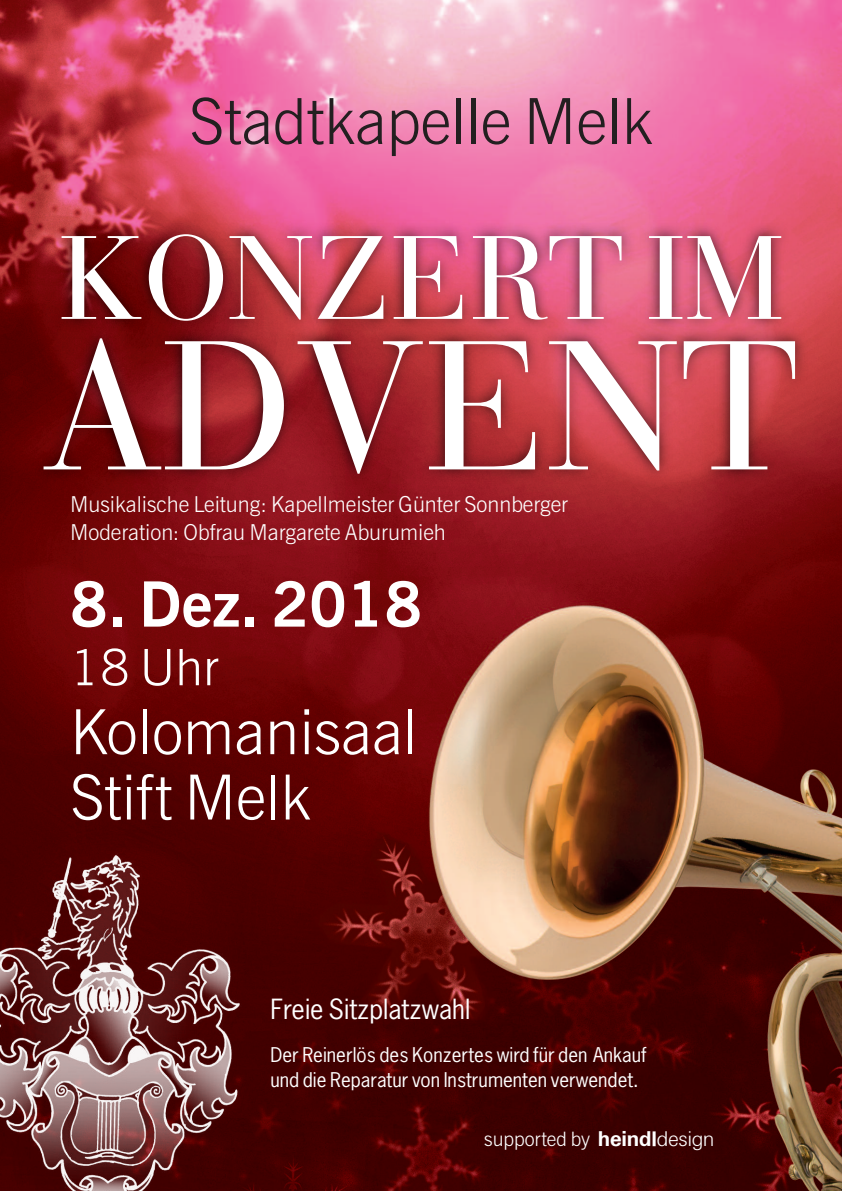
<style>
.page{position:relative;width:842px;height:1191px;background:#fff}
.page>*{position:absolute;margin:0;border:0;box-sizing:border-box;transform-origin:0 0}
.t1{font:181.9px "Bauer Bodoni";color:#fff}
.t2{font:117.5px "Bauer Bodoni";color:#fff}
.t3{font:300 63.5px "News Gothic BT";color:#231f20}
.t4{font:300 62.2px/65.3px "News Gothic BT";color:#fff}
.t5{font:700 62.2px "News Gothic BT";color:#fff}
.t6{font:300 50.2px "News Gothic BT";color:#fff}
.t7{font:26.2px "News Gothic";color:#fff}
.t8{font:300 21.9px/28.5px "News Gothic BT";color:#fff}
.t9{font:300 19.8px "News Gothic BT";color:#fff}
.t10{font:19.1px/24px "News Gothic";color:#fff}
.s1{font-family:"UN11";font-weight:500;font-size:20.9px}
.s2{font-family:"UN11";font-size:20.9px}
</style>
<div class="page">
<img style="left:0;top:0;width:842px;height:1191px">
<img style="left:0;top:206px;width:842px;height:542px">
<img style="left:0;top:842px;width:248px;height:349px">
<h3 class="t3" style="left:189px;top:98px;width:465px">Stadtkapelle Melk</h3>
<h2 class="t2" style="left:59px;top:236px;width:726px">KONZERT IM</h2>
<h1 class="t1" style="left:42px;top:341px;width:760px">ADVENT</h1>
<p class="t8" style="left:70px;top:491px;width:499px">Musikalische Leitung: Kapellmeister Günter Sonnberger<br>Moderation: Obfrau Margarete Aburumieh</p>
<h3 class="t5" style="left:70px;top:581px;width:353px">8. Dez. 2018</h3>
<h3 class="t6" style="left:70px;top:649px;width:150px">18 Uhr</h3>
<h3 class="t4" style="left:70px;top:705px;width:349px">Kolomanisaal<br>Stift Melk</h3>
<p class="t7" style="left:270px;top:994px;width:201px">Freie Sitzplatzwahl</p>
<p class="t10" style="left:270px;top:1043px;width:378px">Der Reinerlös des Konzertes wird für den Ankauf und die Reparatur von Instrumenten verwendet.</p>
<p class="t9" style="left:484px;top:1131px;width:232px">supported by <span class="s1">heindl</span><span class="s2">design</span></p>
</div>
